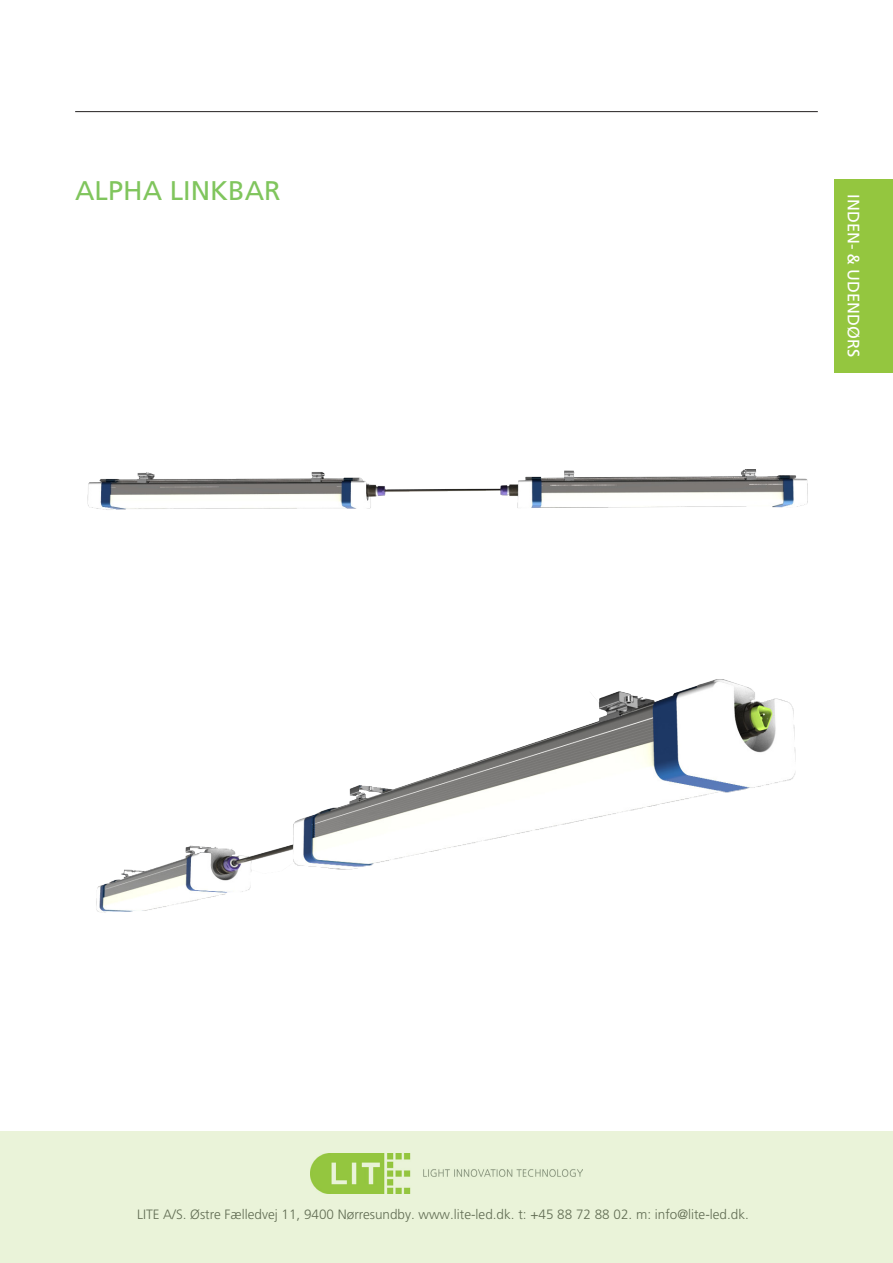
<style>
.page{position:relative;width:893px;height:1263px;background:#fff}
.page>*{position:absolute;margin:0;border:0;box-sizing:border-box;transform-origin:0 0}
.t1{font:27px "Frutiger LT Pro";color:#80c55d}
.t2{font:16.5px "Frutiger LT Pro";color:#fff}
.t3{font:300 13.5px "Frutiger LT Pro";color:#57585a}
</style>
<div class="page">
<div style="left:0;top:1131px;width:893px;height:132px;background:#eaf3d9"></div>
<hr style="left:75px;top:111px;width:743px;height:1px;background:#231f20">
<div style="left:835px;top:179px;width:58px;height:194px;background:#94c63f"></div>
<img style="left:96px;top:679px;width:700px;height:234px">
<img style="left:87px;top:469px;width:721px;height:41px">
<p class="t1" style="left:75px;top:175px;width:207px">ALPHA LINKBAR</p>
<p class="t2" style="left:863px;top:194px;width:165px;rotate:90deg">INDEN- &amp; UDENDØRS</p>
<p class="t3" style="left:137px;top:1206px;width:613px">LITE A/S. Østre Fælledvej 11, 9400 Nørresundby. www.lite-led.dk. t: +45 88 72 88 02. m: info@lite-led.dk.</p>
</div>
